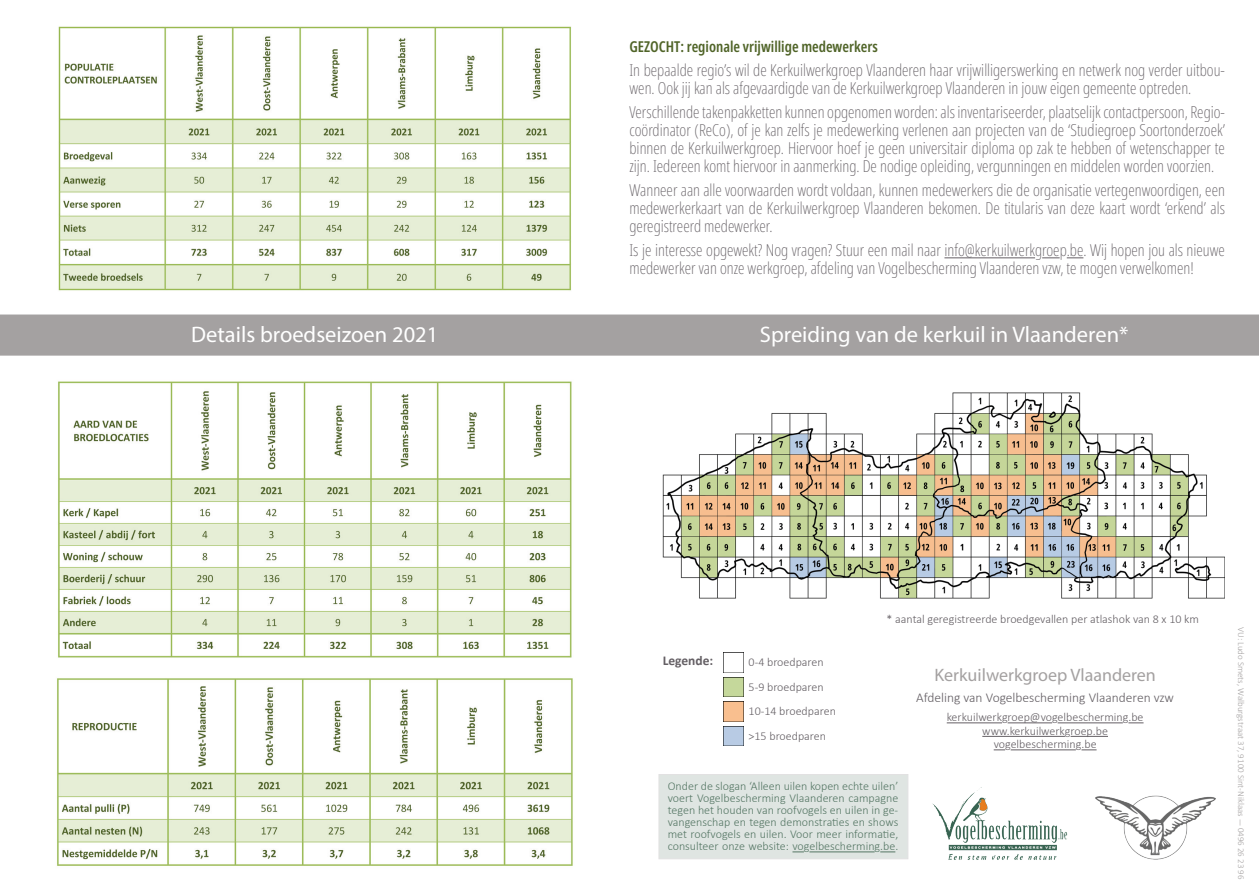
<style>
.page{position:relative;width:1259px;height:893px;background:#fff}
.page>*{position:absolute;margin:0;border:0;box-sizing:border-box;transform-origin:0 0}
.t1{font:22.5px "Myriad Pro";color:#fff}
.t2{font:18px "Myriad Pro";color:#a4a1a1}
.t3{font:200 extra-condensed 16.5px/18px "Noto Sans";color:#645f64}
.t4{font:600 extra-condensed 15px "Noto Sans";color:#506428}
.t5{font:300 13.5px "Calibri";color:#645f64}
.t6{font:700 13.5px "Calibri";color:#645f64}
.t7{font:300 12px/12px "Calibri";color:#567765;text-align:justify}
.t8{font:300 12px "Calibri";color:#645f64}
.t9{font:300 9px "Calibri";color:#a4a1a1}
.s1{font-family:"Minion Pro";font-weight:400}
</style>
<div class="page">
<div style="left:0;top:314px;width:1259px;height:42px;background:#a4a1a1"></div>
<img style="left:58px;top:26px;width:513px;height:265px">
<img style="left:58px;top:381px;width:514px;height:277px">
<img style="left:57px;top:678px;width:516px;height:188px">
<hr style="left:946px;top:723px;width:56px;height:1px;background:#645f64">
<hr style="left:1007px;top:723px;width:45px;height:1px;background:#645f64">
<hr style="left:1057px;top:723px;width:65px;height:1px;background:#645f64">
<svg style="left:1128px;top:723px;width:15px;height:1px"></svg>
<hr style="left:982px;top:736px;width:83px;height:1px;background:#645f64">
<hr style="left:1070px;top:736px;width:38px;height:1px;background:#645f64">
<svg style="left:993px;top:750px;width:12px;height:1px"></svg>
<hr style="left:1010px;top:750px;width:66px;height:1px;background:#645f64">
<svg style="left:1081px;top:750px;width:15px;height:1px"></svg>
<img style="left:932px;top:787px;width:136px;height:73px">
<img style="left:1095px;top:795px;width:121px;height:65px">
<img style="left:662px;top:392px;width:563px;height:207px">
<img style="left:723px;top:653px;width:1px;height:19px">
<img style="left:723px;top:677px;width:20px;height:20px">
<img style="left:723px;top:702px;width:20px;height:19px">
<img style="left:723px;top:726px;width:20px;height:20px">
<div style="left:658px;top:774px;width:250px;height:85px;background:#dfe5e2"></div>
<svg style="left:792px;top:852px;width:12px;height:1px"></svg>
<hr style="left:809px;top:852px;width:65px;height:1px;background:#567765">
<svg style="left:880px;top:852px;width:15px;height:1px"></svg>
<hr style="left:944px;top:257px;width:91px;height:1px;background:#645f64">
<svg style="left:1042px;top:257px;width:17px;height:1px"></svg>
<svg style="left:1066px;top:257px;width:17px;height:1px"></svg>
<p class="t4" style="left:629px;top:36px;width:250px">GEZOCHT: regionale vrijwillige medewerkers</p>
<p class="t3" style="left:629px;top:62px;width:597px">In bepaalde regio’s wil de Kerkuilwerkgroep Vlaanderen haar vrijwilligerswerking en netwerk nog verder uitbou&shy;wen. Ook jij kan als afgevaardigde van de Kerkuilwerkgroep Vlaanderen in jouw eigen gemeente optreden.</p>
<p class="t3" style="left:629px;top:104px;width:597px;text-align:justify">Verschillende takenpakketten kunnen opgenomen worden: als inventariseerder, plaatselijk contactpersoon, Regio&shy;coördinator (ReCo), of je kan zelfs je medewerking verlenen aan projecten van de ‘Studiegroep Soortonderzoek’ binnen de Kerkuilwerkgroep. Hiervoor hoef je geen universitair diploma op zak te hebben of wetenschapper te zijn. Iedereen komt hiervoor in aanmerking. De nodige opleiding, vergunningen en middelen worden voorzien.</p>
<p class="t3" style="left:629px;top:182px;width:597px;text-align:justify">Wanneer aan alle voorwaarden wordt voldaan, kunnen medewerkers die de organisatie vertegenwoordigen, een medewerkerkaart van de Kerkuilwerkgroep Vlaanderen bekomen. De titularis van deze kaart wordt ‘erkend’ als geregistreerd medewerker.</p>
<p class="t3" style="left:629px;top:242px;width:597px">Is je interesse opgewekt? Nog vragen? Stuur een mail naar info@kerkuilwerkgroep.be. Wij hopen jou als nieuwe medewerker van onze werkgroep, afdeling van Vogelbescherming Vlaanderen vzw, te mogen verwelkomen!</p>
<p class="t1" style="left:191px;top:321px;width:249px">Details broedseizoen 2021</p>
<p class="t1" style="left:760px;top:321px;width:370px">Spreiding van de kerkuil in Vlaanderen*</p>
<p class="t6" style="left:662px;top:651px;width:52px">Legende:</p>
<p class="t8" style="left:748px;top:655px;width:77px">0-4 broedparen</p>
<p class="t8" style="left:748px;top:679px;width:77px">5-9 broedparen</p>
<p class="t8" style="left:748px;top:704px;width:89px">10-14 broedparen</p>
<p class="t8" style="left:748px;top:728px;width:79px">&gt;15 broedparen</p>
<p class="t8" style="left:886px;top:611px;width:314px">* aantal geregistreerde broedgevallen per atlashok van 8 x 10 km</p>
<p class="t2" style="left:934px;top:664px;width:223px">Kerkuilwerkgroep Vlaanderen</p>
<p class="t5" style="left:916px;top:689px;width:259px">Afdeling van Vogelbescherming Vlaanderen vzw</p>
<p class="t8" style="left:946px;top:710px;width:198px">kerkuilwerkgroep@vogelbescherming.be</p>
<p class="t8" style="left:982px;top:723px;width:127px">www.kerkuilwerkgroep.be</p>
<p class="t8" style="left:993px;top:737px;width:104px">vogelbescherming.be</p>
<p class="t7" style="left:668px;top:780px;width:232px">Onder de slogan ‘Alleen uilen kopen echte uilen’ voert Vogelbescherming Vlaanderen campagne tegen het houden van roofvogels en uilen in ge&shy;vangenschap en tegen demonstraties en shows met roofvogels en uilen. Voor meer informatie, consulteer onze website: vogelbescherming.be.</p>
<p class="t9" style="left:1246px;top:627px;width:254px;rotate:90deg">VU: Ludo Smets, Walburgstraat 37, 9100 Sint-Niklaas <span class="s1">-</span> 0496 26 23 96</p>
</div>
